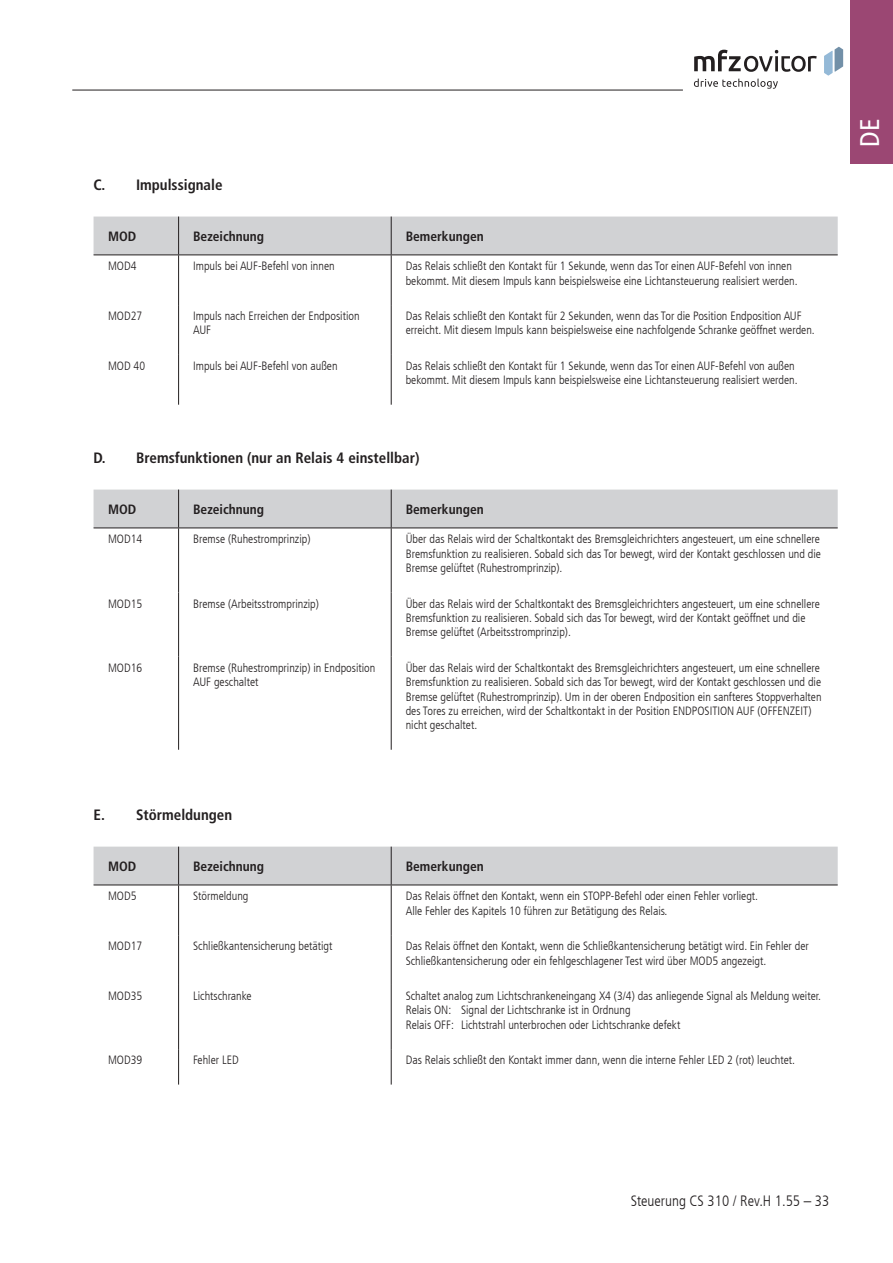
<style>
.page{position:relative;width:893px;height:1263px;background:#fff}
.page>*{position:absolute;margin:0;border:0;box-sizing:border-box;transform-origin:0 0}
.t1{font:condensed 27px "Frutiger LT Com";color:#fff}
.t2{font:700 condensed 15px "Frutiger LT Com";color:#231f20}
.t3{font:300 condensed 15px "Frutiger LT Com";color:#231f20}
.t4{font:700 condensed 13.5px "Frutiger LT Com";color:#231f20}
.t5{font:300 condensed 12px/14.4px "Frutiger LT Com";color:#231f20}
</style>
<div class="page">
<div style="left:850px;top:0;width:43px;height:164px;background:#9b4773"></div>
<svg style="left:824px;top:47px;width:19px;height:29px"></svg>
<svg style="left:694px;top:50px;width:123px;height:22px"></svg>
<svg style="left:694px;top:79px;width:84px;height:10px"></svg>
<hr style="left:72px;top:90px;width:611px;height:1px;background:#231f20">
<div style="left:94px;top:217px;width:744px;height:37px;background:#d1d2d4"></div>
<hr style="left:178px;top:255px;width:1px;height:50px;background:#231f20">
<hr style="left:178px;top:305px;width:1px;height:50px;background:#231f20">
<hr style="left:178px;top:355px;width:1px;height:50px;background:#231f20">
<hr style="left:178px;top:217px;width:1px;height:37px;background:#231f20">
<hr style="left:94px;top:254px;width:85px;height:1px;background:#231f20">
<hr style="left:179px;top:254px;width:212px;height:1px;background:#231f20">
<hr style="left:391px;top:254px;width:447px;height:1px;background:#231f20">
<hr style="left:391px;top:255px;width:1px;height:50px;background:#231f20">
<hr style="left:391px;top:305px;width:1px;height:50px;background:#231f20">
<hr style="left:391px;top:355px;width:1px;height:50px;background:#231f20">
<hr style="left:391px;top:217px;width:1px;height:37px;background:#231f20">
<div style="left:94px;top:490px;width:744px;height:37px;background:#d1d2d4"></div>
<hr style="left:178px;top:528px;width:1px;height:64px;background:#231f20">
<hr style="left:178px;top:592px;width:1px;height:65px;background:#231f20">
<hr style="left:178px;top:657px;width:1px;height:93px;background:#231f20">
<hr style="left:178px;top:490px;width:1px;height:37px;background:#231f20">
<hr style="left:94px;top:527px;width:85px;height:1px;background:#231f20">
<hr style="left:179px;top:527px;width:212px;height:1px;background:#231f20">
<hr style="left:391px;top:527px;width:447px;height:1px;background:#231f20">
<hr style="left:391px;top:528px;width:1px;height:64px;background:#231f20">
<hr style="left:391px;top:592px;width:1px;height:65px;background:#231f20">
<hr style="left:391px;top:657px;width:1px;height:93px;background:#231f20">
<hr style="left:391px;top:490px;width:1px;height:37px;background:#231f20">
<div style="left:94px;top:847px;width:744px;height:37px;background:#d1d2d4"></div>
<hr style="left:178px;top:885px;width:1px;height:50px;background:#231f20">
<hr style="left:178px;top:935px;width:1px;height:50px;background:#231f20">
<hr style="left:178px;top:985px;width:1px;height:64px;background:#231f20">
<hr style="left:178px;top:1049px;width:1px;height:35px;background:#231f20">
<hr style="left:178px;top:847px;width:1px;height:37px;background:#231f20">
<hr style="left:94px;top:884px;width:85px;height:1px;background:#231f20">
<hr style="left:179px;top:884px;width:212px;height:1px;background:#231f20">
<hr style="left:391px;top:884px;width:447px;height:1px;background:#231f20">
<hr style="left:391px;top:885px;width:1px;height:50px;background:#231f20">
<hr style="left:391px;top:935px;width:1px;height:50px;background:#231f20">
<hr style="left:391px;top:985px;width:1px;height:64px;background:#231f20">
<hr style="left:391px;top:1049px;width:1px;height:35px;background:#231f20">
<hr style="left:391px;top:847px;width:1px;height:37px;background:#231f20">
<p class="t2" style="left:94px;top:175px;width:130px">C. Impulssignale</p>
<p class="t4" style="left:108px;top:228px;width:30px">MOD</p>
<p class="t4" style="left:193px;top:228px;width:73px">Bezeichnung</p>
<p class="t4" style="left:406px;top:228px;width:80px">Bemerkungen</p>
<p class="t5" style="left:108px;top:259px;width:30px">MOD4</p>
<p class="t5" style="left:193px;top:259px;width:143px">Impuls bei AUF-Befehl von innen</p>
<p class="t5" style="left:406px;top:259px;width:393px">Das Relais schließt den Kontakt für 1 Sekunde, wenn das Tor einen AUF-Befehl von innen bekommt. Mit diesem Impuls kann beispielsweise eine Lichtansteuerung realisiert werden.</p>
<p class="t5" style="left:108px;top:309px;width:36px">MOD27</p>
<p class="t5" style="left:193px;top:309px;width:168px">Impuls nach Erreichen der Endposition<br>AUF</p>
<p class="t5" style="left:406px;top:309px;width:411px">Das Relais schließt den Kontakt für 2 Sekunden, wenn das Tor die Position Endposition AUF erreicht. Mit diesem Impuls kann beispielsweise eine nachfolgende Schranke geöffnet werden.</p>
<p class="t5" style="left:108px;top:359px;width:39px">MOD 40</p>
<p class="t5" style="left:193px;top:359px;width:146px">Impuls bei AUF-Befehl von außen</p>
<p class="t5" style="left:406px;top:359px;width:393px">Das Relais schließt den Kontakt für 1 Sekunde, wenn das Tor einen AUF-Befehl von außen bekommt. Mit diesem Impuls kann beispielsweise eine Lichtansteuerung realisiert werden.</p>
<p class="t2" style="left:94px;top:448px;width:327px">D. Bremsfunktionen (nur an Relais 4 einstellbar)</p>
<p class="t4" style="left:108px;top:501px;width:30px">MOD</p>
<p class="t4" style="left:193px;top:501px;width:73px">Bezeichnung</p>
<p class="t4" style="left:406px;top:501px;width:80px">Bemerkungen</p>
<p class="t5" style="left:108px;top:532px;width:36px">MOD14</p>
<p class="t5" style="left:193px;top:532px;width:119px">Bremse (Ruhestromprinzip)</p>
<p class="t5" style="left:406px;top:532px;width:417px;text-align:justify">Über das Relais wird der Schaltkontakt des Bremsgleichrichters angesteuert, um eine schnellere Bremsfunktion zu realisieren. Sobald sich das Tor bewegt, wird der Kontakt geschlossen und die Bremse gelüftet (Ruhestromprinzip).</p>
<p class="t5" style="left:108px;top:596px;width:36px">MOD15</p>
<p class="t5" style="left:193px;top:596px;width:127px">Bremse (Arbeitsstromprinzip)</p>
<p class="t5" style="left:406px;top:596px;width:416px">Über das Relais wird der Schaltkontakt des Bremsgleichrichters angesteuert, um eine schnellere<br>Bremsfunktion zu realisieren. Sobald sich das Tor bewegt, wird der Kontakt geöffnet und die<br>Bremse gelüftet (Arbeitsstromprinzip).</p>
<p class="t5" style="left:108px;top:660px;width:36px">MOD16</p>
<p class="t5" style="left:193px;top:660px;width:184px">Bremse (Ruhestromprinzip) in Endposition<br>AUF geschaltet</p>
<p class="t5" style="left:406px;top:660px;width:417px">Über das Relais wird der Schaltkontakt des Bremsgleichrichters angesteuert, um eine schnellere Bremsfunktion zu realisieren. Sobald sich das Tor bewegt, wird der Kontakt geschlossen und die Bremse gelüftet (Ruhestromprinzip). Um in der oberen Endposition ein sanfteres Stoppverhalten des Tores zu erreichen, wird der Schaltkontakt in der Position ENDPOSITION AUF (OFFENZEIT) nicht geschaltet.</p>
<p class="t2" style="left:94px;top:805px;width:140px">E. Störmeldungen</p>
<p class="t4" style="left:108px;top:858px;width:30px">MOD</p>
<p class="t4" style="left:193px;top:858px;width:73px">Bezeichnung</p>
<p class="t4" style="left:406px;top:858px;width:80px">Bemerkungen</p>
<p class="t5" style="left:108px;top:889px;width:30px">MOD5</p>
<p class="t5" style="left:193px;top:889px;width:57px">Störmeldung</p>
<p class="t5" style="left:406px;top:889px;width:354px">Das Relais öffnet den Kontakt, wenn ein STOPP-Befehl oder einen Fehler vorliegt.<br>Alle Fehler des Kapitels 10 führen zur Betätigung des Relais.</p>
<p class="t5" style="left:108px;top:939px;width:36px">MOD17</p>
<p class="t5" style="left:193px;top:939px;width:141px">Schließkantensicherung betätigt</p>
<p class="t5" style="left:406px;top:939px;width:405px">Das Relais öffnet den Kontakt, wenn die Schließkantensicherung betätigt wird. Ein Fehler der<br>Schließkantensicherung oder ein fehlgeschlagener Test wird über MOD5 angezeigt.</p>
<p class="t5" style="left:108px;top:989px;width:36px">MOD35</p>
<p class="t5" style="left:193px;top:989px;width:60px">Lichtschranke</p>
<p class="t5" style="left:406px;top:989px;width:417px">Schaltet analog zum Lichtschrankeneingang X4 (3/4) das anliegende Signal als Meldung weiter.<br>Relais ON: Signal der Lichtschranke ist in Ordnung<br>Relais OFF: Lichtstrahl unterbrochen oder Lichtschranke defekt</p>
<p class="t5" style="left:108px;top:1053px;width:36px">MOD39</p>
<p class="t5" style="left:193px;top:1053px;width:47px">Fehler LED</p>
<p class="t5" style="left:406px;top:1053px;width:391px">Das Relais schließt den Kontakt immer dann, wenn die interne Fehler LED 2 (rot) leuchtet.</p>
<h1 class="t1" style="left:854px;top:147px;width:29px;rotate:-90deg">DE</h1>
<p class="t3" style="left:631px;top:1192px;width:200px">Steuerung CS 310 / Rev.H 1.55 – 33</p>
</div>
